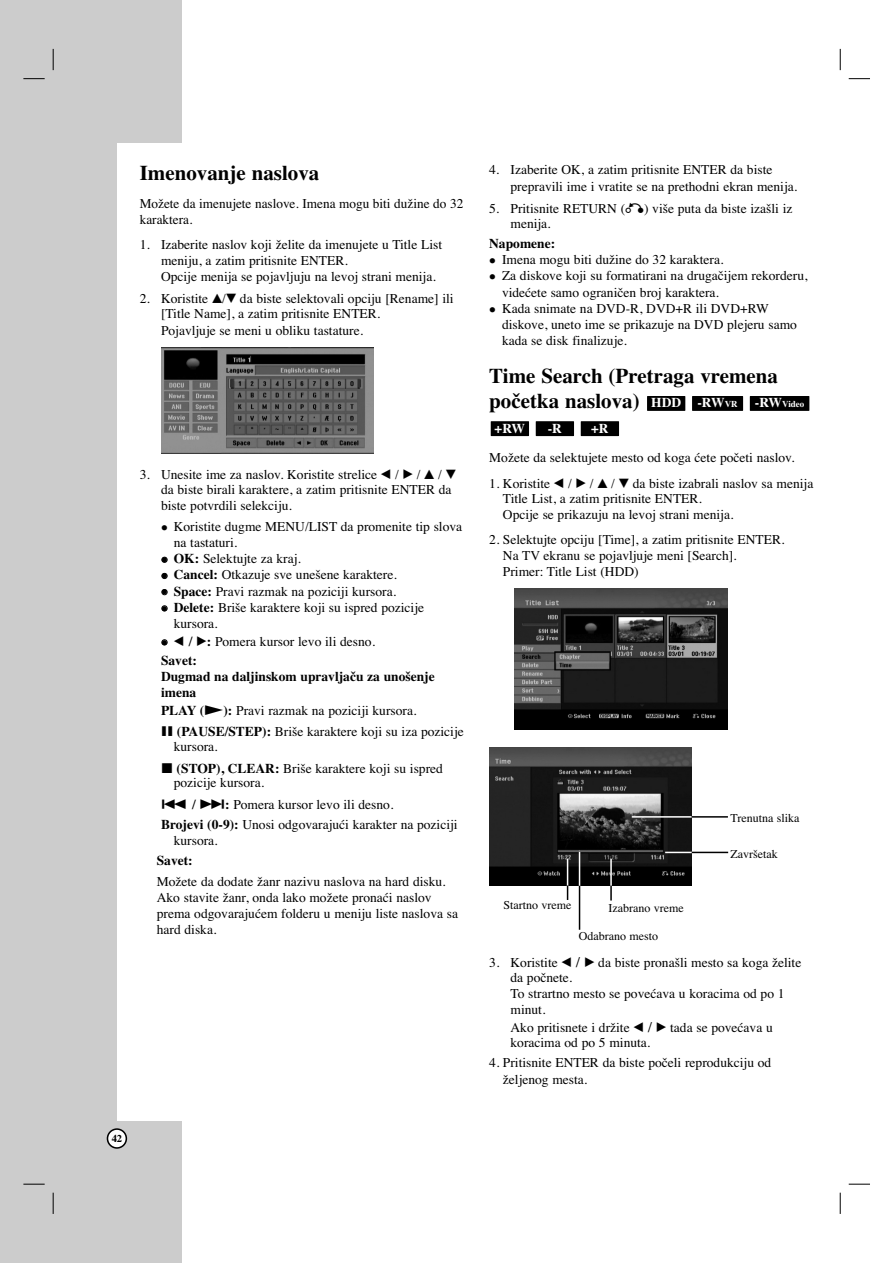
<style>
.page{position:relative;width:893px;height:1263px;background:#fff}
.page>*{position:absolute;margin:0;border:0;box-sizing:border-box;transform-origin:0 0}
.t1{font:700 21px/25.2px "Times CE";color:#000}
.t2{font:13.5px/16.2px "Times CE";color:#000}
.t3{font:700 13.5px/16.2px "Times CE";color:#000}
.t4{font:700 13.5px "Times CE";letter-spacing:-.015em;color:#fff}
.t5{font:12px "Times CE";color:#000}
.t6{font:700 10.5px "Times CE";color:#000}
.t7{font:700 9px "Times CE";color:#fff}
.s1{font-family:"Sony PS Common"}
.s2{font-weight:700}
.s3{font-size:9px}
.s4{font-size:13.5px}
.s5{font-family:"Helvetica"}
</style>
<div class="page">
<div style="left:0;top:0;width:181px;height:1263px;background:#ccc"></div>
<div style="left:117px;top:143px;width:139px;height:978px;background:#fff"></div>
<svg style="left:107px;top:1128px;width:20px;height:21px"></svg>
<svg style="left:53px;top:49px;width:1px;height:21px"></svg>
<svg style="left:839px;top:49px;width:1px;height:21px"></svg>
<svg style="left:53px;top:1193px;width:1px;height:21px"></svg>
<svg style="left:839px;top:1193px;width:1px;height:21px"></svg>
<svg style="left:23px;top:78px;width:22px;height:1px"></svg>
<svg style="left:848px;top:78px;width:22px;height:1px"></svg>
<svg style="left:23px;top:1184px;width:22px;height:1px"></svg>
<svg style="left:848px;top:1184px;width:22px;height:1px"></svg>
<div style="left:580px;top:421px;width:39px;height:15px;background:#000"></div>
<div style="left:535px;top:421px;width:39px;height:15px;background:#000"></div>
<div style="left:490px;top:421px;width:39px;height:15px;background:#000"></div>
<div style="left:749px;top:396px;width:60px;height:15px;background:#000"></div>
<div style="left:692px;top:396px;width:51px;height:15px;background:#000"></div>
<div style="left:647px;top:396px;width:38px;height:15px;background:#000"></div>
<img style="left:161px;top:347px;width:213px;height:106px">
<img style="left:514px;top:589px;width:213px;height:140px">
<img style="left:489px;top:748px;width:202px;height:138px">
<hr style="left:567px;top:859px;width:1px;height:40px;background:#fff">
<svg style="left:567px;top:885px;width:1px;height:15px"></svg>
<hr style="left:578px;top:852px;width:2px;height:49px;background:#fff">
<hr style="left:578px;top:886px;width:2px;height:44px;background:#000">
<hr style="left:610px;top:859px;width:1px;height:42px;background:#fff">
<svg style="left:610px;top:886px;width:1px;height:15px"></svg>
<hr style="left:665px;top:852px;width:38px;height:1px;background:#fff">
<hr style="left:691px;top:852px;width:37px;height:1px;background:#000">
<hr style="left:631px;top:816px;width:72px;height:2px;background:#fff">
<hr style="left:691px;top:816px;width:37px;height:2px;background:#000">
<h1 class="t1" style="left:140px;top:162px;width:181px">Imenovanje naslova</h1>
<p class="t2" style="left:140px;top:197px;width:325px">Možete da imenujete naslove. Imena mogu biti dužine do 32 karaktera.</p>
<p class="t2" style="left:161px;top:238px;width:282px;text-indent:-21px">1. Izaberite naslov koji želite da imenujete u Title List meniju, a zatim pritisnite ENTER.<br>Opcije menija se pojavljuju na levoj strani menija.</p>
<p class="t2" style="left:161px;top:293px;width:294px;line-height:14.9px;text-indent:-21px">2. Koristite <span class="s1">V</span>/<span class="s1">V</span> da biste selektovali opciju [Rename] ili [Title Name], a zatim pritisnite ENTER.</p>
<p class="t2" style="left:161px;top:323px;width:203px">Pojavljuje se meni u obliku tastature.</p>
<p class="t2" style="left:161px;top:469px;width:296px;line-height:14.9px;text-indent:-21px">3. Unesite ime za naslov. Koristite strelice <span class="s1">B</span> / <span class="s1">B</span> / <span class="s1">V</span> / <span class="s1">V </span>da biste birali karaktere, a zatim pritisnite ENTER da</p>
<p class="t2" style="left:174px;top:497px;width:290px;line-height:20.4px;text-indent:-13px">biste potvrdili selekciju.<br>Koristite dugme MENU/LIST da promenite tip slova</p>
<p class="t2" style="left:174px;top:536px;width:252px">na tastaturi.<br><span class="s2">OK:</span> Selektujte za kraj.<br><span class="s2">Cancel:</span> Otkazuje sve unešene karaktere.<br><span class="s2">Space:</span> Pravi razmak na poziciji kursora.<br><span class="s2">Delete:</span> Briše karaktere koji su ispred pozicije kursora.</p>
<p class="t2" style="left:161px;top:633px;width:215px;line-height:19px;text-indent:13px"><span class="s1">B</span> <span class="s2">/</span> <span class="s1">B</span><span class="s2">:</span> Pomera kursor levo ili desno.<br><span class="s2">Savet:</span></p>
<p class="t3" style="left:161px;top:670px;width:275px">Dugmad na daljinskom upravljaču za unošenje imena</p>
<p class="t2" style="left:161px;top:702px;width:304px;line-height:20.7px"><span class="s2">PLAY (</span><span class="s1">N</span><span class="s2">):</span> Pravi razmak na poziciji kursora.<br><span class="s1">X</span> <span class="s2">(PAUSE/STEP):</span> Briše karaktere koji su iza pozicije</p>
<p class="t2" style="left:161px;top:736px;width:283px;line-height:22px;text-indent:13px">kursora.<br><span class="s1">X</span> <span class="s2">(STOP), CLEAR:</span> Briše karaktere koji su ispred</p>
<p class="t2" style="left:161px;top:773px;width:234px;line-height:22px;text-indent:13px">pozicije kursora.<br><span class="s1">.</span> <span class="s2">/</span> <span class="s1">&gt;</span><span class="s2">:</span> Pomera kursor levo ili desno.</p>
<p class="t2" style="left:174px;top:817px;width:285px;text-indent:-13px"><span class="s2">Brojevi (0-9):</span> Unosi odgovarajući karakter na poziciji kursora.</p>
<p class="t3" style="left:157px;top:854px;width:37px">Savet:</p>
<p class="t2" style="left:157px;top:874px;width:303px">Možete da dodate žanr nazivu naslova na hard disku.<br>Ako stavite žanr, onda lako možete pronaći naslov prema odgovarajućem folderu u meniju liste naslova sa hard diska.</p>
<p class="t6" style="left:112px;top:1135px;width:12px">42</p>
<p class="t2" style="left:510px;top:163px;width:288px;text-indent:-21px">4. Izaberite OK, a zatim pritisnite ENTER da biste prepravili ime i vratite se na prethodni ekran menija.</p>
<p class="t2" style="left:510px;top:202px;width:283px;line-height:14.9px;text-indent:-21px">5. Pritisnite RETURN (<span class="s1">O</span>) više puta da biste izašli iz menija.</p>
<p class="t3" style="left:489px;top:237px;width:67px">Napomene:</p>
<p class="t2" style="left:502px;top:253px;width:307px">Imena mogu biti dužine do 32 karaktera.<br>Za diskove koji su formatirani na drugačijem rekorderu, videćete samo ograničen broj karaktera.<br>Kada snimate na DVD-R, DVD+R ili DVD+RW diskove, uneto ime se prikazuje na DVD plejeru samo kada se disk finalizuje.</p>
<h1 class="t1" style="left:489px;top:365px;width:290px">Time Search (Pretraga vremena početka naslova)</h1>
<p class="t4" style="left:651px;top:398px;width:88px">HDD -RW<span class="s3">VR</span></p>
<p class="t7" style="left:754px;top:401px;width:51px"><span class="s4">-RW</span>Video</p>
<p class="t4" style="left:494px;top:424px;width:32px">+RW</p>
<p class="t4" style="left:547px;top:424px;width:16px">-R</p>
<p class="t4" style="left:591px;top:424px;width:19px">+R</p>
<p class="t2" style="left:489px;top:450px;width:307px">Možete da selektujete mesto od koga ćete početi naslov.</p>
<p class="t2" style="left:503px;top:477px;width:312px;line-height:14.9px;text-indent:-14px">1. Koristite <span class="s1">B</span> / <span class="s1">B</span> / <span class="s1">V</span> / <span class="s1">V</span> da biste izabrali naslov sa menija<br>Title List, a zatim pritisnite ENTER.</p>
<p class="t2" style="left:503px;top:508px;width:232px">Opcije se prikazuju na levoj strani menija.</p>
<p class="t2" style="left:503px;top:532px;width:283px;text-indent:-14px">2. Selektujte opciju [Time], a zatim pritisnite ENTER.<br>Na TV ekranu se pojavljuje meni [Search].<br>Primer: Title List (HDD)</p>
<p class="t5" style="left:730px;top:813px;width:70px">Trenutna slika</p>
<p class="t5" style="left:503px;top:901px;width:69px">Startno vreme</p>
<p class="t5" style="left:608px;top:904px;width:77px">Izabrano vreme</p>
<p class="t5" style="left:579px;top:932px;width:81px">Odabrano mesto</p>
<p class="t5" style="left:730px;top:850px;width:49px">Završetak</p>
<p class="t2" style="left:510px;top:957px;width:292px;line-height:14.9px;text-indent:-21px">3. Koristite <span class="s1">B</span> <span class="s5">/</span> <span class="s1">B</span> da biste pronašli mesto sa koga želite da počnete.</p>
<p class="t2" style="left:510px;top:987px;width:275px">To strartno mesto se povećava u koracima od po 1 minut.</p>
<p class="t2" style="left:510px;top:1022px;width:264px;line-height:14.9px">Ako pritisnete i držite <span class="s1">B</span> <span class="s5">/</span> <span class="s1">B</span> tada se povećava u koracima od po 5 minuta.</p>
<p class="t2" style="left:503px;top:1056px;width:270px;text-indent:-14px">4. Pritisnite ENTER da biste počeli reprodukciju od željenog mesta.</p>
</div>
